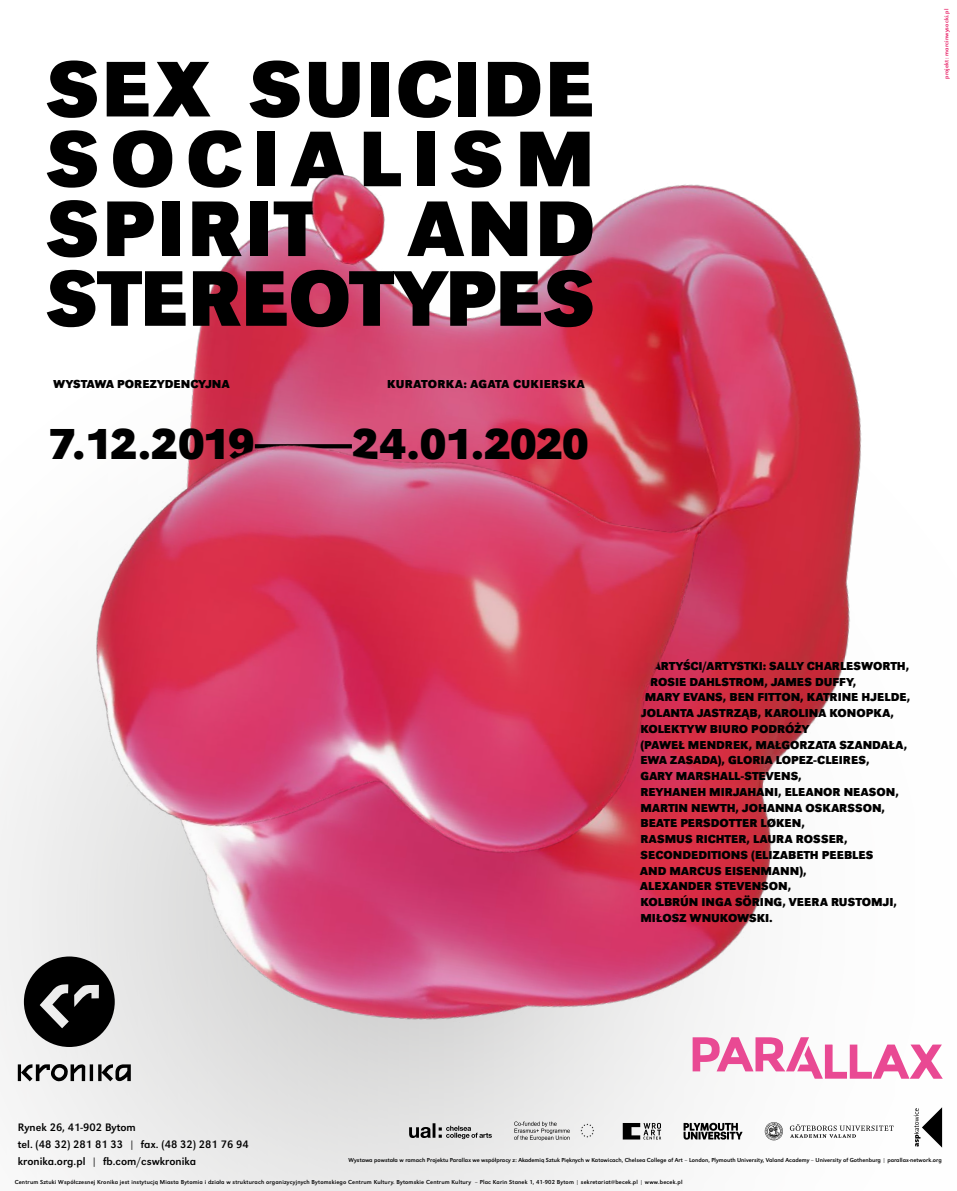
<style>
.page{position:relative;width:957px;height:1191px;background:#fff}
.page>*{position:absolute;margin:0;border:0;box-sizing:border-box;transform-origin:0 0}
.t1{font:700 81.75px/69.8px "URW Grotesk";letter-spacing:.015em;color:#000;text-align:justify}
.t2{font:700 45px "URW Grotesk";letter-spacing:-.03em;color:#000}
.t3{font:700 12px "URW Grotesk";color:#000}
.t4{font:700 12px "URW Grotesk";letter-spacing:.025em;color:#000}
.t5{font:11.25px/17.2px "URW Grotesk";color:#000}
.t6{font:6px "URW Grotesk";letter-spacing:.02em;color:#000}
.t7{font:6px "URW Grotesk";color:#000}
.t8{font:6px "URW Grotesk";letter-spacing:.025em;color:#e71a62}
</style>
<div class="page">
<svg style="left:26px;top:1112px;width:917px;height:79px"></svg>
<img style="left:0;top:173px;width:943px;height:939px">
<svg style="left:692px;top:1037px;width:250px;height:41px"></svg>
<svg style="left:255px;top:444px;width:97px;height:4px"></svg>
<svg style="left:913px;top:1107px;width:29px;height:40px"></svg>
<svg style="left:409px;top:1123px;width:83px;height:16px"></svg>
<svg style="left:683px;top:1122px;width:59px;height:17px"></svg>
<svg style="left:764px;top:1122px;width:19px;height:18px"></svg>
<svg style="left:790px;top:1124px;width:103px;height:13px"></svg>
<svg style="left:623px;top:1122px;width:38px;height:17px"></svg>
<svg style="left:514px;top:1121px;width:86px;height:19px"></svg>
<svg style="left:18px;top:956px;width:113px;height:125px"></svg>
<h1 class="t1" style="left:47px;top:54px;width:550px">SEX SUICIDE SOCIALISM SPIRIT AND STEREOTYPES</h1>
<p class="t3" style="left:53px;top:377px;width:178px">WYSTAWA POREZYDENCYJNA</p>
<p class="t4" style="left:387px;top:377px;width:199px">KURATORKA: AGATA CUKIERSKA</p>
<h2 class="t2" style="left:49px;top:417px;width:208px">7.12.2019</h2>
<h2 class="t2" style="left:352px;top:417px;width:239px">24.01.2020</h2>
<p class="t8" style="left:943px;top:79px;width:72px;rotate:-90deg">projekt: marcinwysocki.pl</p>
<p class="t3" style="left:653px;top:658px;width:258px">ARTYŚCI/ARTYSTKI: SALLY CHARLESWORTH,</p>
<p class="t3" style="left:650px;top:674px;width:208px">ROSIE DAHLSTROM, JAMES DUFFY,</p>
<p class="t3" style="left:645px;top:690px;width:267px">MARY EVANS, BEN FITTON, KATRINE HJELDE,</p>
<p class="t3" style="left:640px;top:706px;width:255px">JOLANTA JASTRZĄB, KAROLINA KONOPKA,</p>
<p class="t3" style="left:640px;top:721px;width:170px">KOLEKTYW BIURO PODRÓŻY</p>
<p class="t3" style="left:640px;top:737px;width:268px">(PAWEŁ MENDREK, MAŁGORZATA SZANDAŁA,</p>
<p class="t3" style="left:640px;top:753px;width:231px">EWA ZASADA), GLORIA LOPEZ-CLEIRES,</p>
<p class="t3" style="left:640px;top:769px;width:163px">GARY MARSHALL-STEVENS,</p>
<p class="t3" style="left:640px;top:784px;width:260px">REYHANEH MIRJAHANI, ELEANOR NEASON,</p>
<p class="t3" style="left:640px;top:800px;width:246px">MARTIN NEWTH, JOHANNA OSKARSSON,</p>
<p class="t3" style="left:640px;top:816px;width:166px">BEATE PERSDOTTER LØKEN,</p>
<p class="t3" style="left:640px;top:832px;width:209px">RASMUS RICHTER, LAURA ROSSER,</p>
<p class="t3" style="left:640px;top:847px;width:234px">SECONDEDITIONS (ELIZABETH PEEBLES</p>
<p class="t3" style="left:640px;top:863px;width:168px">AND MARCUS EISENMANN),</p>
<p class="t3" style="left:640px;top:879px;width:153px">ALEXANDER STEVENSON,</p>
<p class="t3" style="left:640px;top:895px;width:258px">KOLBRÚN INGA SÖRING, VEERA RUSTOMJI,</p>
<p class="t3" style="left:640px;top:910px;width:134px">MIŁOSZ WNUKOWSKI.</p>
<p class="t5" style="left:18px;top:1118px;width:233px">Rynek 26, 41-902 Bytom<br>tel. (48 32) 281 81 33 | fax. (48 32) 281 76 94 kronika.org.pl | fb.com/cswkronika</p>
<p class="t7" style="left:349px;top:1156px;width:594px">Wystawa powstała w ramach Projektu Parallax we współpracy z: Akademią Sztuk Pięknych w Katowicach, Chelsea College of Art – London, Plymouth University, Valand Academy – University of Gothenburg | parallax-network.org</p>
<p class="t6" style="left:15px;top:1178px;width:669px">Centrum Sztuki Współczesnej Kronika jest instytucją Miasta Bytomia i działa w strukturach organizycyjnych Bytomskiego Centrum Kultury. Bytomskie Centrum Kultury – Plac Karin Stanek 1, 41-902 Bytom | sekretariat@becek.pl | www.becek.pl</p>
</div>
